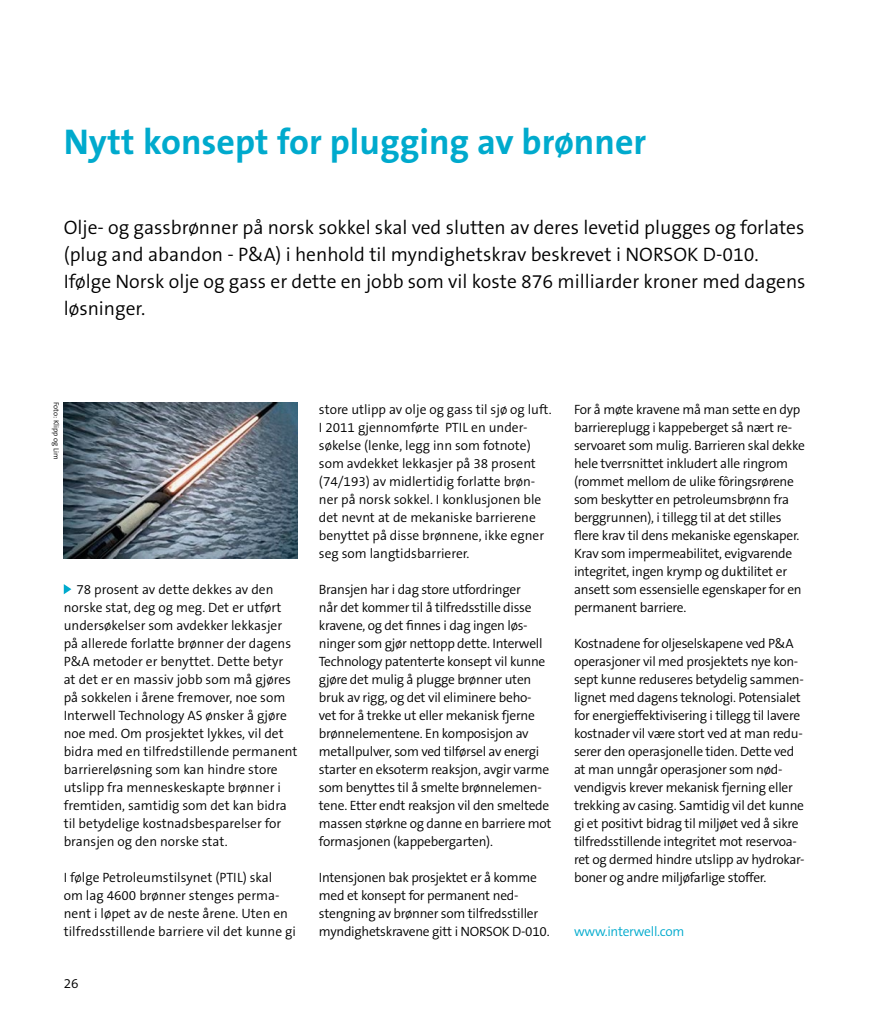
<style>
.page{position:relative;width:893px;height:1021px;background:#fff}
.page>*{position:absolute;margin:0;border:0;box-sizing:border-box;transform-origin:0 0}
.Hovedtittel{font:700 36px "The Sans B7";color:#00aacd}
.Ingress{font:300 19.5px/27px "The Sans B4";color:#000}
.Brødtekst{font:300 13.5px/18px "The Sans B4";letter-spacing:-.02em;color:#000}
.Brødtekst-2{font:300 13.5px/18px "The Sans B4";color:#000}
.Brødtekst-3{font:300 13.5px "The Sans B4";letter-spacing:-.02em;color:#00aacd}
.Brødtekst-4{font:300 7.5px "The Sans B4";color:#000}
</style>
<div class="page">
<svg style="left:64px;top:584px;width:7px;height:10px"></svg>
<img style="left:64px;top:402px;width:234px;height:156px">
<p class="Hovedtittel" style="left:64px;top:123px;width:584px">Nytt konsept for plugging av brønner</p>
<p class="Ingress" style="left:64px;top:215px;width:743px">Olje- og gassbrønner på norsk sokkel skal ved slutten av deres levetid plugges og forlates (plug and abandon - P&amp;A) i henhold til myndighetskrav beskrevet i NORSOK D-010.<br>Ifølge Norsk olje og gass er dette en jobb som vil koste 876 milliarder kroner med dagens løsninger.</p>
<p class="Brødtekst-4" style="left:60px;top:402px;width:59px;rotate:90deg">Foto: Klipp og Lim</p>
<p class="Brødtekst-2" style="left:64px;top:581px;width:235px;text-indent:13px">78 prosent av dette dekkes av den norske stat, deg og meg. Det er utført undersøkelser som avdekker lekkasjer på allerede forlatte brønner der dagens P&amp;A metoder er benyttet. Dette betyr at det er en massiv jobb som må gjøres på sokkelen i årene fremover, noe som Interwell Technology AS ønsker å gjøre noe med. Om prosjektet lykkes, vil det bidra med en tilfredstillende permanent barriereløsning som kan hindre store utslipp fra menneskeskapte brønner i fremtiden, samtidig som det kan bidra til betydelige kostnadsbesparelser for bransjen og den norske stat.</p>
<p class="Brødtekst-2" style="left:64px;top:869px;width:234px">I følge Petroleumstilsynet (PTIL) skal<br>om lag 4600 brønner stenges perma&shy;nent i løpet av de neste årene. Uten en tilfredsstillende barriere vil det kunne gi</p>
<p class="Brødtekst" style="left:64px;top:975px;width:16px">26</p>
<p class="Brødtekst-2" style="left:319px;top:401px;width:234px">store utlipp av olje og gass til sjø og luft.<br>I 2011 gjennomførte PTIL en under&shy;søkelse (lenke, legg inn som fotnote) som avdekket lekkasjer på 38 prosent (74/193) av midlertidig forlatte brøn&shy;ner på norsk sokkel. I konklusjonen ble det nevnt at de mekaniske barrierene benyttet på disse brønnene, ikke egner seg som langtidsbarrierer.</p>
<p class="Brødtekst" style="left:319px;top:581px;width:234px">Bransjen har i dag store utfordringer<br>når det kommer til å tilfredsstille disse kravene, og det finnes i dag ingen løs&shy;ninger som gjør nettopp dette. Interwell Technology patenterte konsept vil kunne gjøre det mulig å plugge brønner uten bruk av rigg, og det vil eliminere beho&shy;vet for å trekke ut eller mekanisk fjerne brønnelementene. En komposisjon av metallpulver, som ved tilførsel av energi starter en eksoterm reaksjon, avgir varme som benyttes til å smelte brønnelemen&shy;tene. Etter endt reaksjon vil den smeltede massen størkne og danne en barriere mot formasjonen (kappebergarten).</p>
<p class="Brødtekst" style="left:319px;top:869px;width:232px">Intensjonen bak prosjektet er å komme med et konsept for permanent ned&shy;stengning av brønner som tilfredsstiller myndighetskravene gitt i NORSOK D-010.</p>
<p class="Brødtekst" style="left:574px;top:401px;width:232px">For å møte kravene må man sette en dyp barriereplugg i kappeberget så nært re&shy;servoaret som mulig. Barrieren skal dekke hele tverrsnittet inkludert alle ringrom (rommet mellom de ulike fôringsrørene som beskytter en petroleumsbrønn fra berggrunnen), i tillegg til at det stilles flere krav til dens mekaniske egenskaper.<br>Krav som impermeabilitet, evigvarende integritet, ingen krymp og duktilitet er ansett som essensielle egenskaper for en permanent barriere.</p>
<p class="Brødtekst" style="left:574px;top:635px;width:232px">Kostnadene for oljeselskapene ved P&amp;A operasjoner vil med prosjektets nye kon&shy;sept kunne reduseres betydelig sammen&shy;lignet med dagens teknologi. Potensialet for energieffektivisering i tillegg til lavere kostnader vil være stort ved at man redu&shy;serer den operasjonelle tiden. Dette ved at man unngår operasjoner som nød&shy;vendigvis krever mekanisk fjerning eller trekking av casing. Samtidig vil det kunne gi et positivt bidrag til miljøet ved å sikre tilfredsstillende integritet mot reservoa&shy;ret og dermed hindre utslipp av hydrokar&shy;boner og andre miljøfarlige stoffer.</p>
<p class="Brødtekst-3" style="left:574px;top:924px;width:112px">www.interwell.com</p>
</div>
